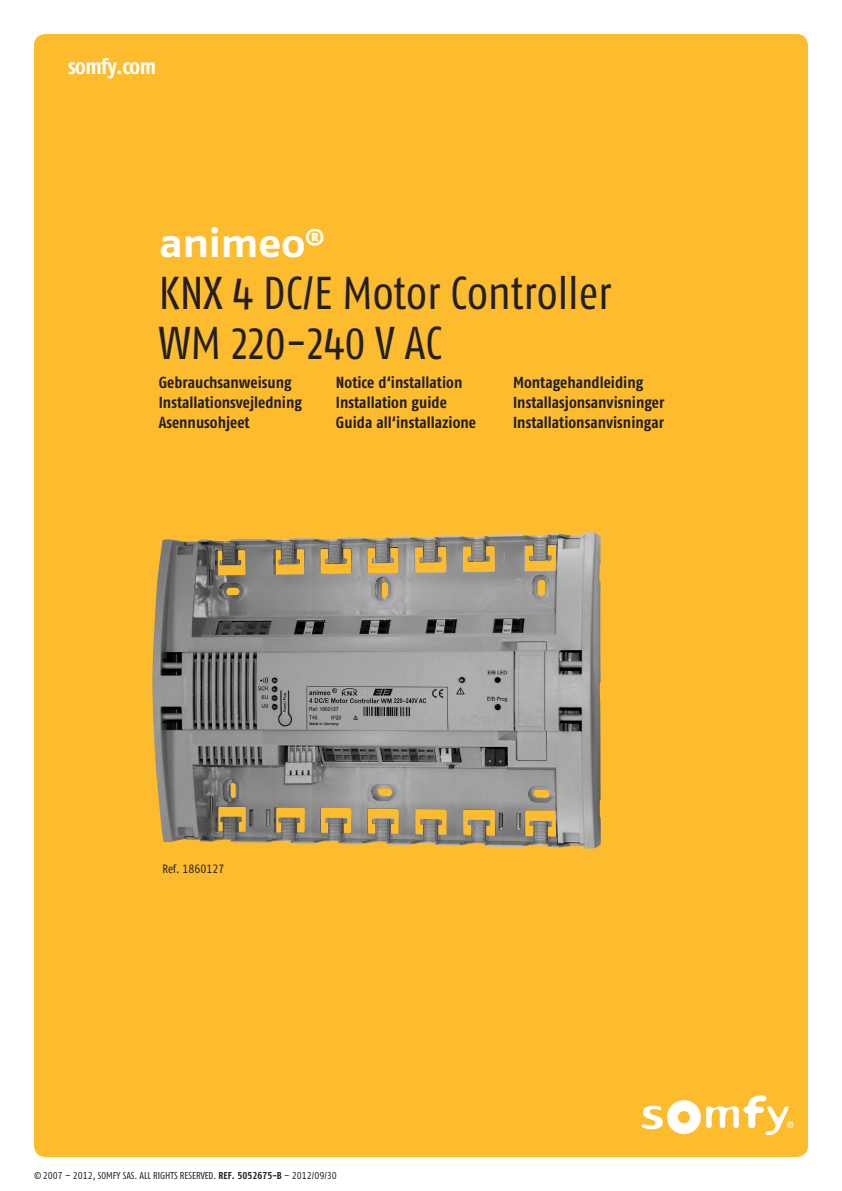
<style>
.page{position:relative;width:842px;height:1191px;background:#fff}
.page>*{position:absolute;margin:0;border:0;box-sizing:border-box;transform-origin:0 0}
.t1{font:46px/50px "Fago Co Regular Lf";color:#231f20}
.t2{font:39px "Fago Ex Bold Tf";letter-spacing:-.025em;color:#fff}
.t3{font:22px "Fago Co Bold Tf";letter-spacing:-.025em;color:#fff}
.t4{font:16px "Fago Co Bold Tf";color:#231f20}
.t5{font:12px "Fago Co Regular Tf";color:#231f20}
.t6{font:10px "Fago Co Regular Tf";color:#231f20}
.s1{font-family:"Fago Co Bold Tf"}
</style>
<div class="page">
<div style="left:34px;top:34px;width:774px;height:1123px;background:#fdbb2e;border-radius:11px"></div>
<svg style="left:641px;top:1095px;width:152px;height:40px"></svg>
<img style="left:152px;top:533px;width:433px;height:297px">
<p class="t3" style="left:68px;top:54px;width:90px">somfy.com</p>
<p class="t2" style="left:159px;top:221px;width:168px">animeo<sup>®</sup></p>
<p class="t1" style="left:159px;top:267px;width:454px">KNX 4 DC/E Motor Controller<br>WM 220-240 V AC</p>
<p class="t4" style="left:159px;top:373px;width:134px">Gebrauchsanweisung</p>
<p class="t4" style="left:159px;top:393px;width:145px">Installationsvejledning</p>
<p class="t4" style="left:159px;top:413px;width:92px">Asennusohjeet</p>
<p class="t4" style="left:336px;top:373px;width:128px">Notice d‘installation</p>
<p class="t4" style="left:336px;top:393px;width:112px">Installation guide</p>
<p class="t4" style="left:336px;top:413px;width:142px">Guida all‘installazione</p>
<p class="t4" style="left:513px;top:373px;width:132px">Montagehandleiding</p>
<p class="t4" style="left:513px;top:393px;width:153px">Installasjonsanvisninger</p>
<p class="t4" style="left:513px;top:413px;width:152px">Installationsanvisningar</p>
<p class="t5" style="left:162px;top:862px;width:63px">Ref. 1860127</p>
<p class="t6" style="left:34px;top:1170px;width:304px">© 2007 – 2012, SOMFY SAS. ALL RIGHTS RESERVED. <span class="s1">REF. 5052675-B</span> – 2012/09/30</p>
</div>
